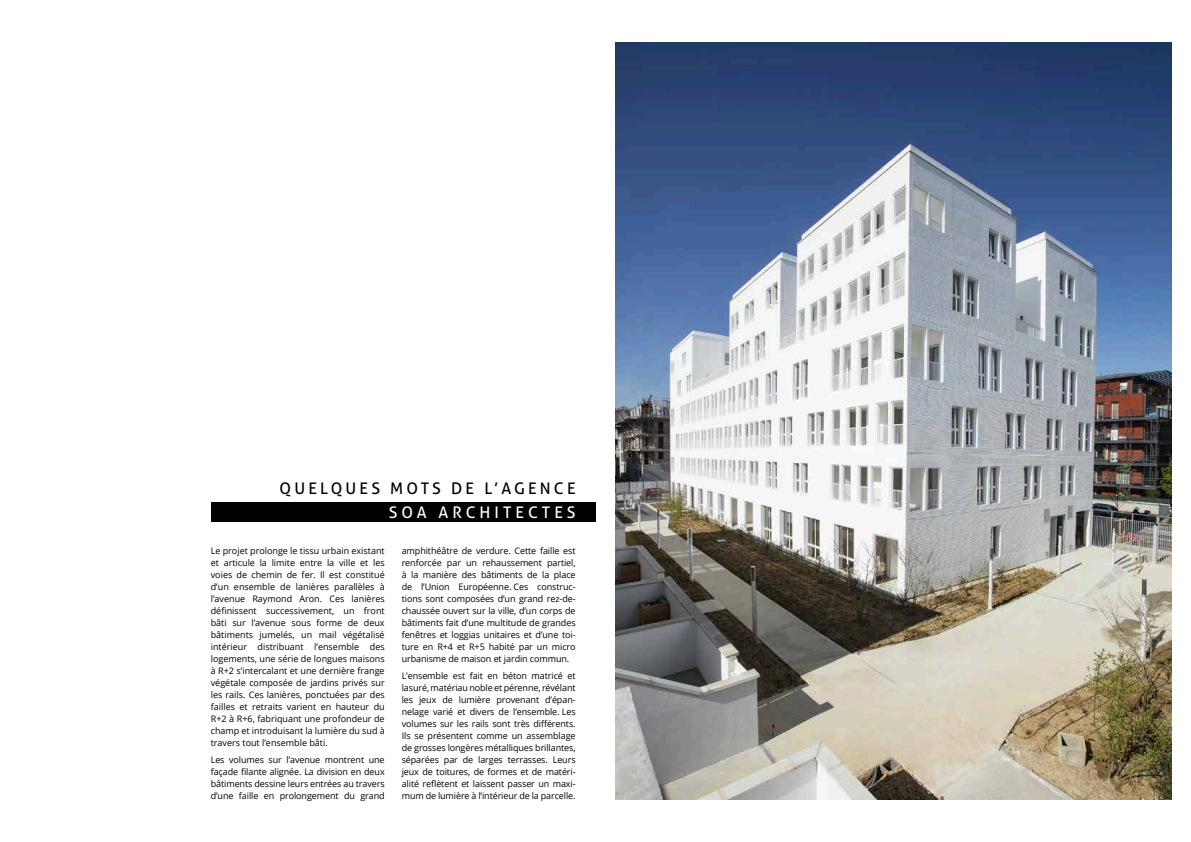
<style>
.page{position:relative;width:1191px;height:842px;background:#fff}
.page>*{position:absolute;margin:0;border:0;box-sizing:border-box;transform-origin:0 0}
.t1{font:16px "Aller";letter-spacing:.2em;color:#000}
.t2{font:16px "Aller";letter-spacing:.25em;color:#fff}
.t3{font:9px/12px "Open Sans";letter-spacing:-.01em;color:#000;text-align:justify}
</style>
<div class="page">
<div style="left:211px;top:502px;width:384px;height:20px;background:#000"></div>
<img style="left:615px;top:43px;width:556px;height:756px">
<h1 class="t1" style="left:279px;top:479px;width:297px">QUELQUES MOTS DE L’AGENCE</h1>
<h1 class="t2" style="left:389px;top:503px;width:188px">SOA ARCHITECTES</h1>
<p class="t3" style="left:402px;top:544px;width:175px">amphithéâtre de verdure. Cette faille est renforcée par un rehaussement partiel, à la manière des bâtiments de la place de l’Union Européenne. Ces construc&shy;tions sont composées d’un grand rez-de&shy;chaussée ouvert sur la ville, d’un corps de bâtiments fait d’une multitude de grandes fenêtres et loggias unitaires et d’une toi&shy;ture en R+4 et R+5 habité par un micro urbanisme de maison et jardin commun.</p>
<p class="t3" style="left:402px;top:669px;width:175px">L’ensemble est fait en béton matricé et lasuré, matériau noble et pérenne, révélant les jeux de lumière provenant d’épan&shy;nelage varié et divers de l’ensemble. Les volumes sur les rails sont très différents.<br>Ils se présentent comme un assemblage de grosses longères métalliques brillantes, séparées par de larges terrasses. Leurs jeux de toitures, de formes et de matéri&shy;alité reflètent et laissent passer un maxi&shy;mum de lumière à l’intérieur de la parcelle.</p>
<p class="t3" style="left:211px;top:544px;width:175px">Le projet prolonge le tissu urbain existant et articule la limite entre la ville et les voies de chemin de fer. Il est constitué d’un ensemble de lanières parallèles à l’avenue Raymond Aron. Ces lanières définissent successivement, un front bâti sur l’avenue sous forme de deux bâtiments jumelés, un mail végétalisé intérieur distribuant l’ensemble des logements, une série de longues maisons à R+2 s’intercalant et une dernière frange végétale composée de jardins privés sur les rails. Ces lanières, ponctuées par des failles et retraits varient en hauteur du R+2 à R+6, fabriquant une profondeur de champ et introduisant la lumière du sud à travers tout l’ensemble bâti.</p>
<p class="t3" style="left:211px;top:753px;width:175px">Les volumes sur l’avenue montrent une façade filante alignée. La division en deux bâtiments dessine leurs entrées au travers d’une faille en prolongement du grand</p>
</div>
